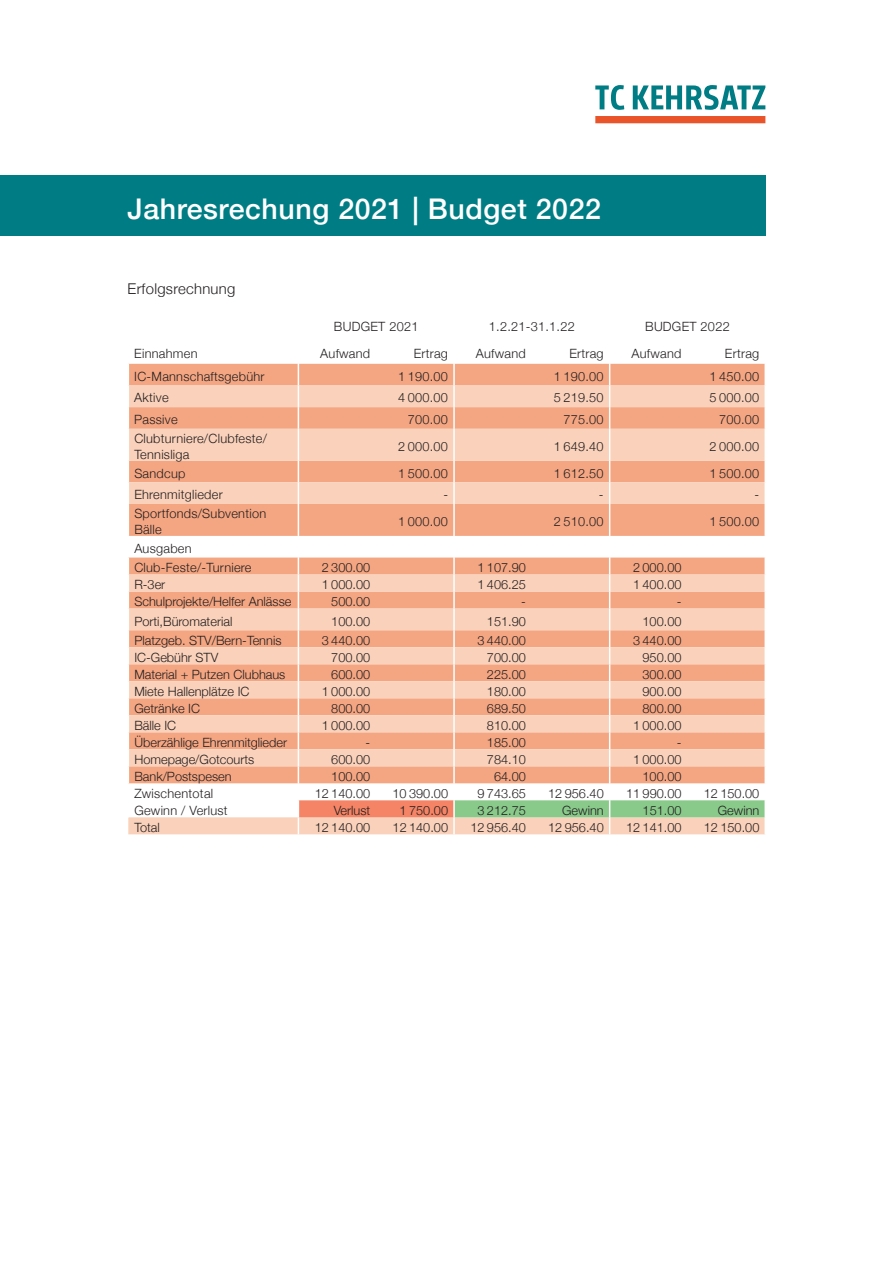
<style>
.page{position:relative;width:893px;height:1263px;background:#fff}
.page>*{position:absolute;margin:0;border:0;box-sizing:border-box;transform-origin:0 0}
.t1{font:500 28.5px "Helvetica Neue";letter-spacing:.02em;color:#fff}
.t2{font:300 14.85px "Helvetica Neue";letter-spacing:.02em;color:#231f20}
.t3{font:300 12.75px "Helvetica Neue";color:#231f20}
.t4{font:300 12.75px/15.3px "Helvetica Neue";letter-spacing:.02em;color:#231f20}
</style>
<div class="page">
<div style="left:129px;top:364px;width:636px;height:21px;background:#f4a682"></div>
<svg style="left:128px;top:385px;width:637px;height:449px;background:#f7c0a5"></svg>
<svg style="left:128px;top:385px;width:1px;height:44px"></svg>
<hr style="left:128px;top:429px;width:1px;height:32px;background:#fff">
<svg style="left:128px;top:461px;width:1px;height:43px"></svg>
<hr style="left:128px;top:504px;width:1px;height:32px;background:#fff">
<svg style="left:128px;top:557px;width:1px;height:226px"></svg>
<hr style="left:453px;top:364px;width:2px;height:21px;background:#fff">
<hr style="left:453px;top:385px;width:2px;height:22px;background:#fff">
<svg style="left:298px;top:364px;width:1px;height:65px"></svg>
<hr style="left:453px;top:407px;width:2px;height:22px;background:#fff">
<svg style="left:609px;top:364px;width:1px;height:65px"></svg>
<hr style="left:298px;top:429px;width:1px;height:32px;background:#fff">
<hr style="left:453px;top:429px;width:2px;height:32px;background:#fff">
<hr style="left:609px;top:429px;width:1px;height:32px;background:#fff">
<hr style="left:453px;top:461px;width:2px;height:21px;background:#fff">
<svg style="left:298px;top:461px;width:1px;height:43px"></svg>
<hr style="left:453px;top:482px;width:2px;height:22px;background:#fff">
<svg style="left:609px;top:461px;width:1px;height:43px"></svg>
<hr style="left:298px;top:504px;width:1px;height:32px;background:#fff">
<hr style="left:453px;top:504px;width:2px;height:32px;background:#fff">
<hr style="left:609px;top:504px;width:1px;height:32px;background:#fff">
<svg style="left:128px;top:800px;width:1px;height:17px"></svg>
<svg style="left:298px;top:536px;width:467px;height:298px;background:#f4c5ab"></svg>
<div style="left:0;top:175px;width:765px;height:60px;background:#007d84"></div>
<svg style="left:595px;top:85px;width:29px;height:25px"></svg>
<svg style="left:633px;top:85px;width:132px;height:25px"></svg>
<svg style="left:595px;top:116px;width:170px;height:7px"></svg>
<h1 class="t1" style="left:128px;top:186px;width:475px">Jahresrechung 2021 | Budget 2022</h1>
<p class="t2" style="left:128px;top:277px;width:109px">Erfolgsrechnung</p>
<p class="t4" style="left:334px;top:318px;width:86px">BUDGET 2021</p>
<p class="t3" style="left:489px;top:316px;width:88px">1.2.21-31.1.22</p>
<p class="t4" style="left:645px;top:318px;width:86px">BUDGET 2022</p>
<p class="t4" style="left:134px;top:345px;width:65px">Einnahmen</p>
<p class="t4" style="left:320px;top:345px;width:51px">Aufwand</p>
<p class="t3" style="left:414px;top:343px;width:36px">Ertrag</p>
<p class="t4" style="left:476px;top:345px;width:51px">Aufwand</p>
<p class="t3" style="left:569px;top:343px;width:36px">Ertrag</p>
<p class="t4" style="left:631px;top:345px;width:51px">Aufwand</p>
<p class="t3" style="left:725px;top:343px;width:36px">Ertrag</p>
<p class="t4" style="left:134px;top:368px;width:132px">IC-Mannschaftsgebühr</p>
<p class="t3" style="left:398px;top:366px;width:51px">1 190.00</p>
<p class="t3" style="left:554px;top:366px;width:51px">1 190.00</p>
<p class="t3" style="left:709px;top:366px;width:51px">1 450.00</p>
<p class="t3" style="left:134px;top:388px;width:36px">Aktive</p>
<p class="t3" style="left:398px;top:388px;width:51px">4 000.00</p>
<p class="t3" style="left:554px;top:388px;width:51px">5 219.50</p>
<p class="t3" style="left:709px;top:388px;width:51px">5 000.00</p>
<p class="t4" style="left:134px;top:411px;width:45px">Passive</p>
<p class="t3" style="left:408px;top:409px;width:42px">700.00</p>
<p class="t3" style="left:563px;top:409px;width:42px">775.00</p>
<p class="t3" style="left:719px;top:409px;width:42px">700.00</p>
<p class="t4" style="left:134px;top:430px;width:134px">Clubturniere/Clubfeste/<br>Tennisliga</p>
<p class="t3" style="left:398px;top:436px;width:51px">2 000.00</p>
<p class="t3" style="left:554px;top:436px;width:51px">1 649.40</p>
<p class="t3" style="left:709px;top:436px;width:51px">2 000.00</p>
<p class="t4" style="left:134px;top:465px;width:53px">Sandcup</p>
<p class="t3" style="left:398px;top:463px;width:51px">1 500.00</p>
<p class="t3" style="left:554px;top:463px;width:51px">1 612.50</p>
<p class="t3" style="left:709px;top:463px;width:51px">1 500.00</p>
<p class="t4" style="left:134px;top:486px;width:90px">Ehrenmitglieder</p>
<p class="t3" style="left:443px;top:484px;width:6px">-</p>
<p class="t3" style="left:599px;top:484px;width:6px">-</p>
<p class="t3" style="left:755px;top:484px;width:6px">-</p>
<p class="t4" style="left:134px;top:505px;width:133px">Sportfonds/Subvention<br>Bälle</p>
<p class="t3" style="left:398px;top:511px;width:51px">1 000.00</p>
<p class="t3" style="left:554px;top:511px;width:51px">2 510.00</p>
<p class="t3" style="left:709px;top:511px;width:51px">1 500.00</p>
<p class="t4" style="left:134px;top:538px;width:119px;line-height:19.4px">Ausgaben<br>Club-Feste/-Turniere</p>
<p class="t3" style="left:322px;top:557px;width:50px">2 300.00</p>
<p class="t3" style="left:477px;top:557px;width:50px">1 107.90</p>
<p class="t3" style="left:633px;top:557px;width:50px">2 000.00</p>
<p class="t3" style="left:134px;top:574px;width:32px">R-3er</p>
<p class="t3" style="left:322px;top:574px;width:50px">1 000.00</p>
<p class="t3" style="left:477px;top:574px;width:50px">1 406.25</p>
<p class="t3" style="left:633px;top:574px;width:50px">1 400.00</p>
<p class="t3" style="left:134px;top:591px;width:159px">Schulprojekte/Helfer Anlässe</p>
<p class="t3" style="left:331px;top:591px;width:40px">500.00</p>
<p class="t3" style="left:521px;top:591px;width:6px">-</p>
<p class="t3" style="left:677px;top:591px;width:6px">-</p>
<p class="t3" style="left:134px;top:611px;width:100px">Porti,Büromaterial</p>
<p class="t3" style="left:331px;top:611px;width:40px">100.00</p>
<p class="t3" style="left:487px;top:611px;width:40px">151.90</p>
<p class="t3" style="left:643px;top:611px;width:40px">100.00</p>
<p class="t3" style="left:134px;top:630px;width:149px">Platzgeb. STV/Bern-Tennis</p>
<p class="t3" style="left:322px;top:630px;width:50px">3 440.00</p>
<p class="t3" style="left:477px;top:630px;width:50px">3 440.00</p>
<p class="t3" style="left:633px;top:630px;width:50px">3 440.00</p>
<p class="t3" style="left:134px;top:647px;width:85px">IC-Gebühr STV</p>
<p class="t3" style="left:331px;top:647px;width:40px">700.00</p>
<p class="t3" style="left:487px;top:647px;width:40px">700.00</p>
<p class="t3" style="left:643px;top:647px;width:40px">950.00</p>
<p class="t3" style="left:134px;top:664px;width:153px">Material + Putzen Clubhaus</p>
<p class="t3" style="left:331px;top:664px;width:40px">600.00</p>
<p class="t3" style="left:487px;top:664px;width:40px">225.00</p>
<p class="t3" style="left:643px;top:664px;width:40px">300.00</p>
<p class="t3" style="left:134px;top:681px;width:117px">Miete Hallenplätze IC</p>
<p class="t3" style="left:322px;top:681px;width:50px">1 000.00</p>
<p class="t3" style="left:487px;top:681px;width:40px">180.00</p>
<p class="t3" style="left:643px;top:681px;width:40px">900.00</p>
<p class="t3" style="left:134px;top:698px;width:67px">Getränke IC</p>
<p class="t3" style="left:331px;top:698px;width:40px">800.00</p>
<p class="t3" style="left:487px;top:698px;width:40px">689.50</p>
<p class="t3" style="left:643px;top:698px;width:40px">800.00</p>
<p class="t3" style="left:134px;top:715px;width:43px">Bälle IC</p>
<p class="t3" style="left:322px;top:715px;width:50px">1 000.00</p>
<p class="t3" style="left:487px;top:715px;width:40px">810.00</p>
<p class="t3" style="left:633px;top:715px;width:50px">1 000.00</p>
<p class="t3" style="left:134px;top:732px;width:154px">Überzählige Ehrenmitglieder</p>
<p class="t3" style="left:366px;top:732px;width:6px">-</p>
<p class="t3" style="left:487px;top:732px;width:40px">185.00</p>
<p class="t3" style="left:677px;top:732px;width:6px">-</p>
<p class="t3" style="left:134px;top:749px;width:121px">Homepage/Gotcourts</p>
<p class="t3" style="left:331px;top:749px;width:40px">600.00</p>
<p class="t3" style="left:487px;top:749px;width:40px">784.10</p>
<p class="t3" style="left:633px;top:749px;width:50px">1 000.00</p>
<p class="t3" style="left:134px;top:766px;width:99px">Bank/Postspesen</p>
<p class="t3" style="left:331px;top:766px;width:40px">100.00</p>
<p class="t3" style="left:494px;top:766px;width:33px">64.00</p>
<p class="t3" style="left:643px;top:766px;width:40px">100.00</p>
<p class="t4" style="left:134px;top:785px;width:80px">Zwischentotal</p>
<p class="t3" style="left:315px;top:783px;width:57px">12 140.00</p>
<p class="t3" style="left:393px;top:783px;width:57px">10 390.00</p>
<p class="t3" style="left:477px;top:783px;width:50px">9 743.65</p>
<p class="t3" style="left:548px;top:783px;width:57px">12 956.40</p>
<p class="t3" style="left:626px;top:783px;width:57px">11 990.00</p>
<p class="t3" style="left:704px;top:783px;width:57px">12 150.00</p>
<p class="t4" style="left:134px;top:802px;width:95px">Gewinn / Verlust</p>
<p class="t3" style="left:334px;top:800px;width:38px">Verlust</p>
<p class="t3" style="left:400px;top:800px;width:50px">1 750.00</p>
<p class="t3" style="left:477px;top:800px;width:50px">3 212.75</p>
<p class="t3" style="left:562px;top:800px;width:43px">Gewinn</p>
<p class="t3" style="left:643px;top:800px;width:40px">151.00</p>
<p class="t3" style="left:718px;top:800px;width:43px">Gewinn</p>
<p class="t3" style="left:134px;top:817px;width:27px">Total</p>
<p class="t3" style="left:315px;top:817px;width:57px">12 140.00</p>
<p class="t3" style="left:393px;top:817px;width:57px">12 140.00</p>
<p class="t3" style="left:470px;top:817px;width:57px">12 956.40</p>
<p class="t3" style="left:548px;top:817px;width:57px">12 956.40</p>
<p class="t3" style="left:626px;top:817px;width:57px">12 141.00</p>
<p class="t3" style="left:704px;top:817px;width:57px">12 150.00</p>
</div>
